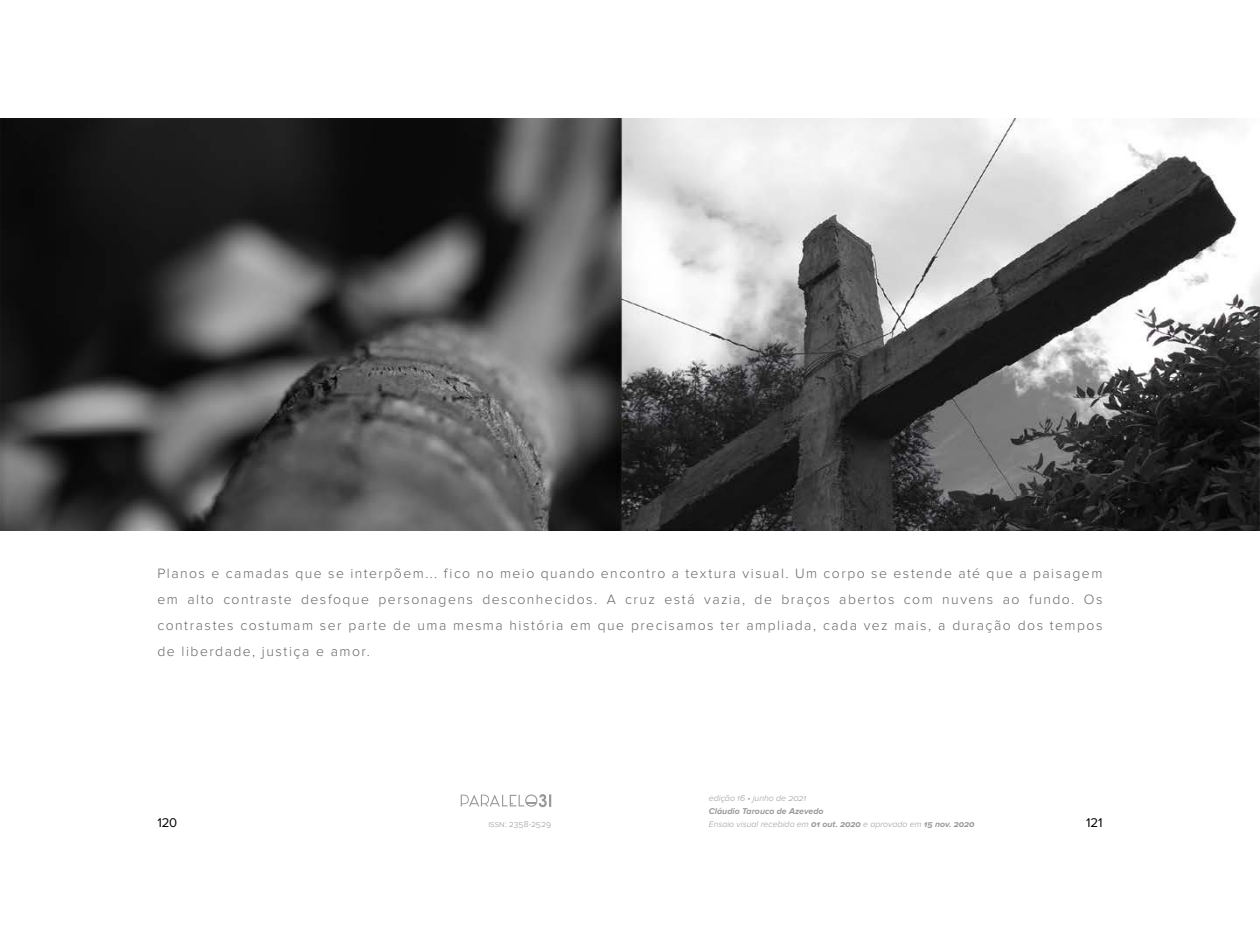
<style>
.page{position:relative;width:1260px;height:945px;background:#fff}
.page>*{position:absolute;margin:0;border:0;box-sizing:border-box;transform-origin:0 0}
.t1{font:300 14px/26.2px "Proxima Nova";letter-spacing:.105em;color:#666;text-align:justify}
.t2{font:13.12px "Proxima Nova";letter-spacing:-.015em;color:#000}
.t3{font:italic 300 8.75px "Proxima Nova";color:#999}
.t4{font:italic 700 8.75px "Proxima Nova";letter-spacing:.005em;color:#999}
.t5{font:300 8.75px "Proxima Nova";letter-spacing:.005em;color:#999}
.s1{font-weight:700}
</style>
<div class="page">
<svg style="left:461px;top:794px;width:90px;height:13px"></svg>
<img style="left:0;top:118px;width:1260px;height:412px">
<p class="t1" style="left:158px;top:560px;width:946px">Planos e camadas que se interpõem... fico no meio quando encontro a textura visual. Um corpo se estende até que a paisagem em alto contraste desfoque personagens desconhecidos. A cruz está vazia, de braços abertos com nuvens ao fundo. Os contrastes costumam ser parte de uma mesma história em que precisamos ter ampliada, cada vez mais, a duração dos tempos de liberdade, justiça e amor.</p>
<p class="t2" style="left:158px;top:815px;width:21px">120</p>
<p class="t3" style="left:709px;top:794px;width:99px">edição 16 • junho de 2021</p>
<p class="t4" style="left:709px;top:807px;width:116px">Cláudio Tarouco de Azevedo</p>
<p class="t5" style="left:488px;top:820px;width:64px">issn: 2358-2529</p>
<p class="t3" style="left:709px;top:820px;width:267px">Ensaio visual recebido em <span class="s1">01 out. 2020</span> e aprovado em <span class="s1">15 nov. 2020</span></p>
<p class="t2" style="left:1086px;top:815px;width:18px">121</p>
</div>
